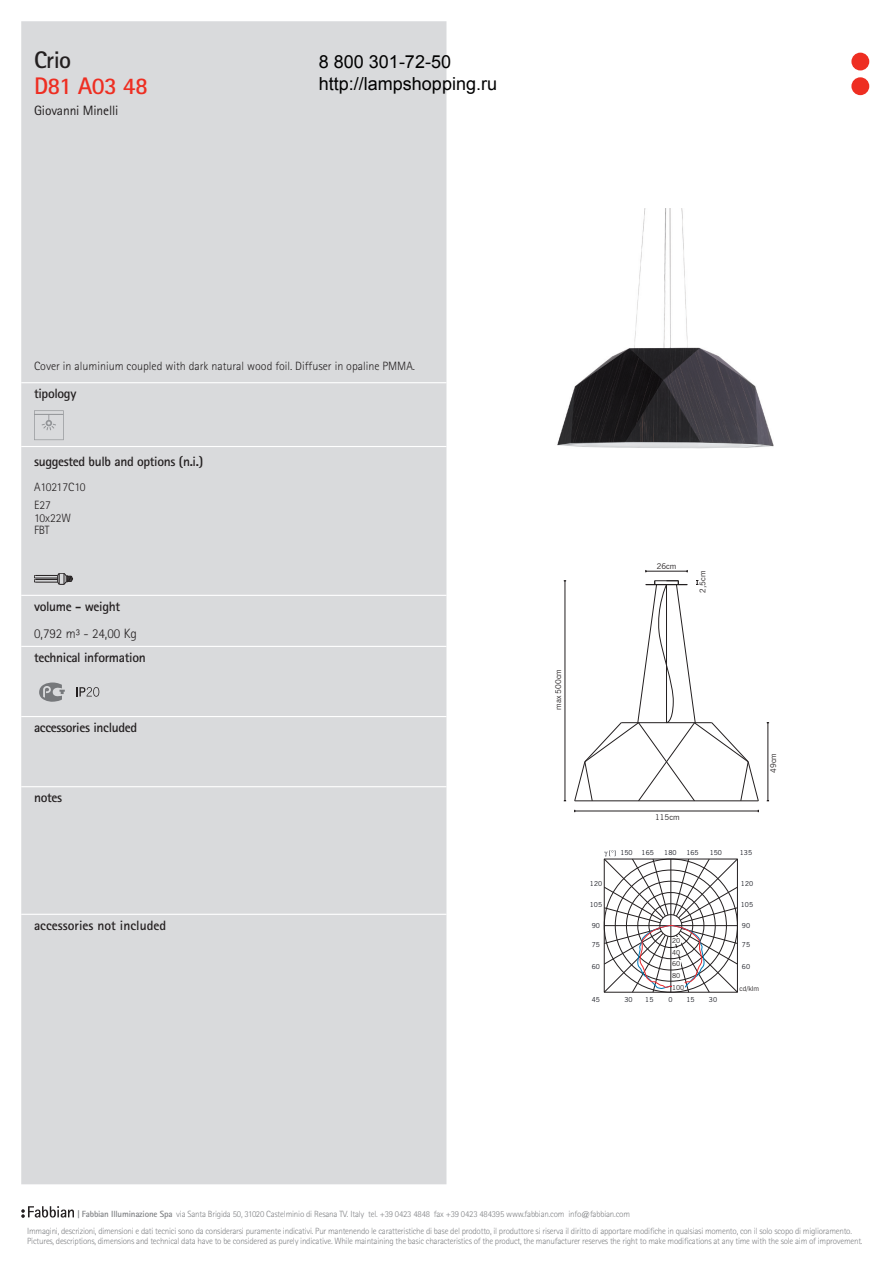
<style>
.page{position:relative;width:893px;height:1263px;background:#fff}
.page>*{position:absolute;margin:0;border:0;box-sizing:border-box;transform-origin:0 0}
.t1{font:700 24px "Rotis Sans Serif Std";letter-spacing:-.025em;color:#ee2e22}
.t2{font:700 24px "Rotis Sans Serif Std";color:#231f20}
.t3{font:18px/21.6px "Arial";color:#000}
.t4{font:700 13.5px "Rotis Sans Serif Std";letter-spacing:-.025em;color:#231f20}
.t5{font:700 13.5px "Rotis Sans Serif Std";color:#231f20}
.t6{font:13.5px "Rotis Sans Serif Std";letter-spacing:-.01em;color:#231f20}
.t7{font:300 13.5px "Rotis Sans Serif Std";color:#231f20}
.t8{font:300 12px/18.3px "Rotis Sans Serif Std";color:#231f20}
.t9{font:300 9px/16.4px "Rotis Sans Serif Std";letter-spacing:-.025em;color:#808285}
.t10{font:7.95px "News Gothic BT";color:#231f20}
.t11{font:6.9px "News Gothic BT";color:#191b23}
.t12{font:6.9px/11.6px "News Gothic BT";color:#231f20;text-align:justify}
.s1{font-weight:700}
</style>
<div class="page">
<div style="left:21px;top:21px;width:425px;height:1163px;background:#d9dadc"></div>
<hr style="left:21px;top:382px;width:425px;height:1px;background:#fff">
<hr style="left:21px;top:446px;width:425px;height:1px;background:#fff">
<hr style="left:21px;top:595px;width:425px;height:1px;background:#fff">
<hr style="left:21px;top:646px;width:425px;height:1px;background:#fff">
<hr style="left:21px;top:716px;width:425px;height:1px;background:#fff">
<hr style="left:21px;top:786px;width:425px;height:1px;background:#fff">
<hr style="left:21px;top:914px;width:425px;height:1px;background:#fff">
<svg style="left:34px;top:410px;width:30px;height:30px"></svg>
<svg style="left:34px;top:573px;width:39px;height:12px"></svg>
<svg style="left:39px;top:682px;width:26px;height:20px"></svg>
<svg style="left:76px;top:687px;width:23px;height:10px"></svg>
<img style="left:557px;top:208px;width:217px;height:241px">
<hr style="left:575px;top:811px;width:183px;height:1px;background:#231f20">
<hr style="left:565px;top:581px;width:1px;height:220px;background:#231f20">
<hr style="left:768px;top:723px;width:1px;height:78px;background:#231f20">
<hr style="left:646px;top:571px;width:41px;height:1px;background:#231f20">
<svg style="left:574px;top:580px;width:185px;height:221px"></svg>
<svg style="left:604px;top:850px;width:134px;height:143px"></svg>
<div style="left:672px;top:983px;width:13px;height:7px;background:#fff"></div>
<svg style="left:21px;top:1206px;width:53px;height:12px"></svg>
<div style="left:851px;top:53px;width:18px;height:17px;background:#ee2e22;border-radius:50%"></div>
<div style="left:851px;top:77px;width:18px;height:18px;background:#ee2e22;border-radius:50%"></div>
<h1 class="t2" style="left:34px;top:45px;width:39px">Crio</h1>
<h1 class="t1" style="left:34px;top:70px;width:116px">D81 A03 48</h1>
<h3 class="t6" style="left:34px;top:102px;width:86px">Giovanni Minelli</h3>
<h2 class="t3" style="left:319px;top:51px;width:180px">8 800 301-72-50 http://lampshopping.ru</h2>
<h3 class="t8" style="left:34px;top:357px;width:383px">Cover in aluminium coupled with dark natural wood foil. Diffuser in opaline PMMA.</h3>
<h3 class="t4" style="left:34px;top:385px;width:44px">tipology</h3>
<h3 class="t4" style="left:34px;top:453px;width:171px">suggested bulb and options (n.i.)</h3>
<h3 class="t8" style="left:34px;top:477px;width:53px">A10217C10<br>E27</h3>
<h3 class="t8" style="left:34px;top:511px;width:39px;line-height:12.8px">10x22W<br>FBT</h3>
<h3 class="t4" style="left:34px;top:598px;width:88px">volume - weight</h3>
<h3 class="t7" style="left:34px;top:625px;width:104px">0,792 m³ - 24,00 Kg</h3>
<h3 class="t4" style="left:34px;top:649px;width:113px">technical information</h3>
<h3 class="t4" style="left:34px;top:719px;width:105px">accessories included</h3>
<h3 class="t4" style="left:34px;top:789px;width:30px">notes</h3>
<h3 class="t5" style="left:34px;top:917px;width:134px">accessories not included</h3>
<p class="t10" style="left:657px;top:561px;width:21px">26cm</p>
<p class="t10" style="left:698px;top:593px;width:24px;rotate:-90deg">2,5cm</p>
<p class="t10" style="left:554px;top:710px;width:42px;rotate:-90deg">max 500cm</p>
<p class="t10" style="left:769px;top:773px;width:21px;rotate:-90deg">49cm</p>
<p class="t10" style="left:655px;top:812px;width:26px">115cm</p>
<p class="t11" style="left:620px;top:848px;width:14px">150</p>
<p class="t11" style="left:642px;top:848px;width:14px">165</p>
<p class="t11" style="left:686px;top:848px;width:14px">165</p>
<p class="t11" style="left:710px;top:848px;width:14px">150</p>
<p class="t11" style="left:664px;top:848px;width:14px">180</p>
<p class="t11" style="left:740px;top:848px;width:14px">135</p>
<p class="t11" style="left:590px;top:879px;width:14px">120</p>
<p class="t11" style="left:741px;top:879px;width:14px">120</p>
<p class="t11" style="left:590px;top:900px;width:14px">105</p>
<p class="t11" style="left:741px;top:900px;width:14px">105</p>
<p class="t11" style="left:592px;top:921px;width:10px">90</p>
<p class="t11" style="left:742px;top:921px;width:10px">90</p>
<p class="t11" style="left:592px;top:940px;width:10px">75</p>
<p class="t11" style="left:592px;top:962px;width:10px">60</p>
<p class="t12" style="left:672px;top:935px;width:10px">20<br>40<br>60<br>80</p>
<p class="t11" style="left:742px;top:940px;width:10px">75</p>
<p class="t11" style="left:742px;top:962px;width:10px">60</p>
<p class="t12" style="left:672px;top:981px;width:14px">100</p>
<p class="t12" style="left:740px;top:983px;width:21px">cd/klm</p>
<p class="t11" style="left:592px;top:995px;width:10px">45</p>
<p class="t11" style="left:624px;top:995px;width:10px">30</p>
<p class="t11" style="left:645px;top:995px;width:10px">15</p>
<p class="t11" style="left:668px;top:995px;width:6px">0</p>
<p class="t11" style="left:686px;top:995px;width:10px">15</p>
<p class="t11" style="left:709px;top:995px;width:10px">30</p>
<p class="t9" style="left:27px;top:1206px;width:826px;text-indent:50px"><span class="s1">| Fabbian Illuminazione Spa</span> via Santa Brigida 50, 31020 Castelminio di Resana TV. Italy tel. +39 0423 4848 fax +39 0423 484395 www.fabbian.com info@fabbian.com<br>Immagini, descrizioni, dimensioni e dati tecnici sono da considerarsi puramente indicativi. Pur mantenendo le caratteristiche di base del prodotto, il produttore si riserva il diritto di apportare modifiche in qualsiasi momento, con il solo scopo di miglioramento.</p>
<p class="t9" style="left:27px;top:1233px;width:837px">Pictures, descriptions, dimensions and technical data have to be considered as purely indicative. While maintaining the basic characteristics of the product, the manufacturer reserves the right to make modifications at any time with the sole aim of improvement.</p>
</div>
